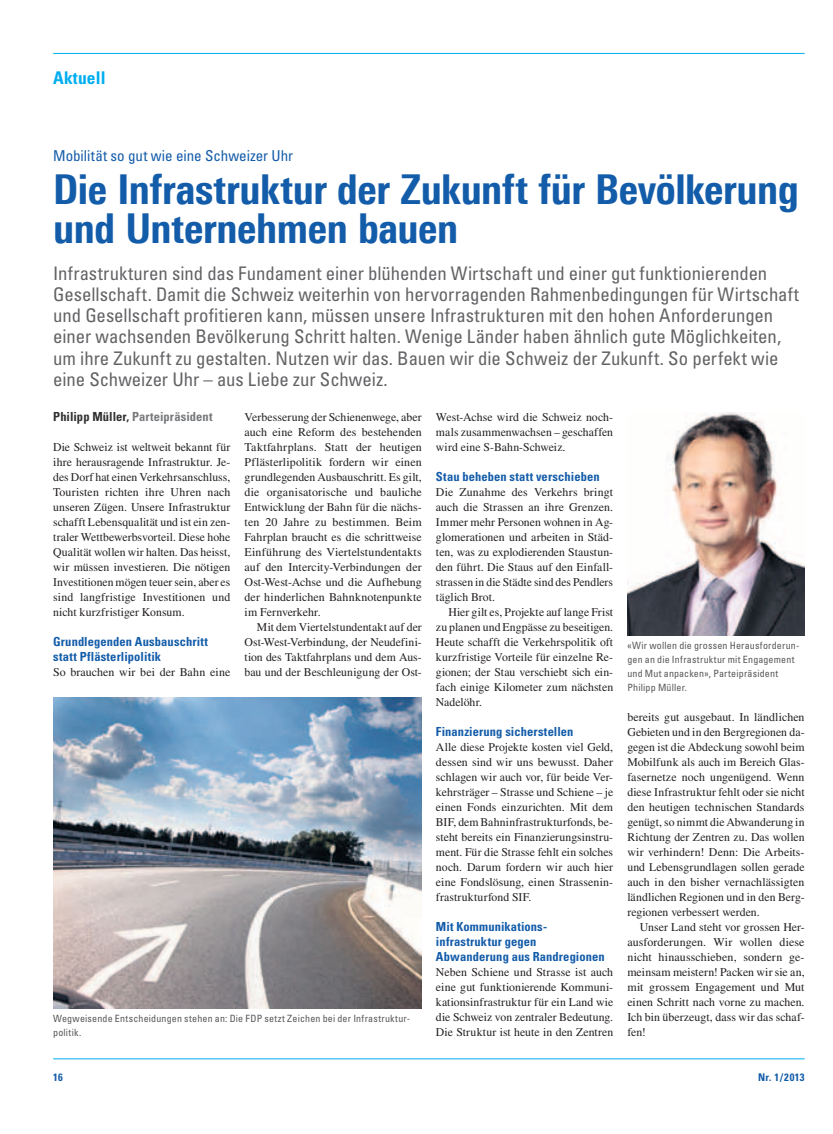
<style>
.page{position:relative;width:833px;height:1134px;background:#fff}
.page>*{position:absolute;margin:0;border:0;box-sizing:border-box;transform-origin:0 0}
.t1{font:800 41.25px/38.8px "Linotype Univers 720 Cn";letter-spacing:-.01em;color:#135ca9}
.t2{font:condensed 18.75px/21.2px "Univers LT Std";letter-spacing:-.005em;color:#636366}
.t3{font:700 condensed 17.5px "Univers LT Std";letter-spacing:.01em;color:#00aeef}
.t4{font:condensed 15px "Univers LT Std";color:#135ca9}
.t5{font:700 condensed 12.5px/15px "Univers LT Std";letter-spacing:.01em;color:#135ca9}
.t6{font:700 condensed 12.5px "Univers LT Std";letter-spacing:.005em;color:#76787b}
.t7{font:11.88px/15px "Times LT Std";letter-spacing:.005em;color:#231f20;text-align:justify}
.t8{font:700 condensed 10.62px "Univers LT Std";letter-spacing:.04em;color:#135ca9}
.t9{font:condensed 10px/13.8px "Univers LT Std";letter-spacing:.015em;color:#57585a}
.s1{color:#312f30}
</style>
<div class="page">
<hr style="left:53px;top:53px;width:751px;height:1px;background:#00aeef">
<hr style="left:53px;top:1058px;width:751px;height:1px;background:#00aeef">
<img style="left:627px;top:413px;width:177px;height:223px">
<img style="left:53px;top:697px;width:369px;height:311px">
<h3 class="t3" style="left:53px;top:67px;width:54px">Aktuell</h3>
<p class="t4" style="left:53px;top:147px;width:241px">Mobilität so gut wie eine Schweizer Uhr</p>
<h1 class="t1" style="left:53px;top:169px;width:747px">Die Infrastruktur der Zukunft für Bevölkerung und Unternehmen bauen</h1>
<p class="t2" style="left:53px;top:262px;width:747px">Infrastrukturen sind das Fundament einer blühenden Wirtschaft und einer gut funktionierenden Gesellschaft. Damit die Schweiz weiterhin von hervorragenden Rahmenbedingungen für Wirtschaft und Gesellschaft profitieren kann, müssen unsere Infrastrukturen mit den hohen Anforderungen einer wachsenden Bevölkerung Schritt halten. Wenige Länder haben ähnlich gute Möglichkeiten, um ihre Zukunft zu gestalten. Nutzen wir das. Bauen wir die Schweiz der Zukunft. So perfekt wie eine Schweizer Uhr – aus Liebe zur Schweiz.</p>
<p class="t6" style="left:53px;top:408px;width:161px"><span class="s1">Philipp Müller,</span> Parteipräsident</p>
<p class="t7" style="left:53px;top:439px;width:179px">Die Schweiz ist weltweit bekannt für ihre herausragende Infrastruktur. Je&shy;des Dorf hat einen Verkehrsanschluss, Touristen richten ihre Uhren nach unseren Zügen. Unsere Infrastruktur schafft Lebensqualität und ist ein zen&shy;traler Wettbewerbsvorteil. Diese hohe Qualität wollen wir halten. Das heisst, wir müssen investieren. Die nötigen Investitionen mögen teuer sein, aber es sind langfristige Investitionen und nicht kurzfristiger Konsum.</p>
<p class="t5" style="left:53px;top:633px;width:156px">Grundlegenden Ausbauschritt statt Pflästerlipolitik</p>
<p class="t7" style="left:53px;top:664px;width:179px">So brauchen wir bei der Bahn eine</p>
<p class="t7" style="left:244px;top:409px;width:179px">Verbesserung der Schienenwege, aber auch eine Reform des bestehenden Taktfahrplans. Statt der heutigen Pflästerlipolitik fordern wir einen grundlegenden Ausbauschritt. Es gilt, die organisatorische und bauliche Entwicklung der Bahn für die nächs&shy;ten 20 Jahre zu bestimmen. Beim Fahrplan braucht es die schrittweise Einführung des Viertelstundentakts auf den Intercity-Verbindungen der Ost-West-Achse und die Aufhebung der hinderlichen Bahnknotenpunkte im Fernverkehr.</p>
<p class="t7" style="left:244px;top:619px;width:179px;text-indent:12px">Mit dem Viertelstundentakt auf der Ost-West-Verbindung, der Neudefini&shy;tion des Taktfahrplans und dem Aus&shy;bau und der Beschleunigung der Ost-</p>
<p class="t7" style="left:436px;top:409px;width:179px">West-Achse wird die Schweiz noch&shy;mals zusammenwachsen – geschaffen wird eine S-Bahn-Schweiz.</p>
<p class="t5" style="left:436px;top:468px;width:165px">Stau beheben statt verschieben</p>
<p class="t7" style="left:436px;top:484px;width:179px">Die Zunahme des Verkehrs bringt auch die Strassen an ihre Grenzen.<br>Immer mehr Personen wohnen in Ag&shy;glomerationen und arbeiten in Städ&shy;ten, was zu explodierenden Staustun&shy;den führt. Die Staus auf den Einfall&shy;strassen in die Städte sind des Pendlers täglich Brot.</p>
<p class="t7" style="left:436px;top:604px;width:179px;text-indent:12px">Hier gilt es, Projekte auf lange Frist zu planen und Engpässe zu beseitigen.<br>Heute schafft die Verkehrspolitik oft kurzfristige Vorteile für einzelne Re&shy;gionen; der Stau verschiebt sich ein&shy;fach einige Kilometer zum nächsten Nadelöhr.</p>
<p class="t5" style="left:436px;top:723px;width:139px">Finanzierung sicherstellen</p>
<p class="t7" style="left:436px;top:739px;width:179px">Alle diese Projekte kosten viel Geld, dessen sind wir uns bewusst. Daher schlagen wir auch vor, für beide Ver&shy;kehrsträger – Strasse und Schiene – je einen Fonds einzurichten. Mit dem BIF, dem Bahninfrastrukturfonds, be&shy;steht bereits ein Finanzierungsinstru&shy;ment. Für die Strasse fehlt ein solches noch. Darum fordern wir auch hier eine Fondslösung, einen Strassenin&shy;frastrukturfond SIF.</p>
<p class="t5" style="left:436px;top:918px;width:170px">Mit Kommunikations&shy;infrastruktur gegen<br>Abwanderung aus Randregionen</p>
<p class="t7" style="left:436px;top:964px;width:179px">Neben Schiene und Strasse ist auch eine gut funktionierende Kommuni&shy;kationsinfrastruktur für ein Land wie die Schweiz von zentraler Bedeutung.<br>Die Struktur ist heute in den Zentren</p>
<p class="t9" style="left:627px;top:639px;width:174px">«Wir wollen die grossen Herausforderun&shy;gen an die Infrastruktur mit Engagement und Mut anpacken», Parteipräsident Philipp Müller.</p>
<p class="t7" style="left:627px;top:709px;width:179px">bereits gut ausgebaut. In ländlichen Gebieten und in den Bergregionen da&shy;gegen ist die Abdeckung sowohl beim Mobilfunk als auch im Bereich Glas&shy;fasernetze noch ungenügend. Wenn diese Infrastruktur fehlt oder sie nicht den heutigen technischen Standards genügt, so nimmt die Abwanderung in Richtung der Zentren zu. Das wollen wir verhindern! Denn: Die Arbeits&shy;und Lebensgrundlagen sollen gerade auch in den bisher vernachlässigten ländlichen Regionen und in den Berg&shy;regionen verbessert werden.</p>
<p class="t7" style="left:627px;top:919px;width:179px;text-indent:12px">Unser Land steht vor grossen Her&shy;ausforderungen. Wir wollen diese nicht hinausschieben, sondern ge&shy;meinsam meistern! Packen wir sie an, mit grossem Engagement und Mut einen Schritt nach vorne zu machen.<br>Ich bin überzeugt, dass wir das schaf&shy;fen!</p>
<p class="t9" style="left:53px;top:1011px;width:358px">Wegweisende Entscheidungen stehen an: Die FDP setzt Zeichen bei der Infrastruktur&shy;politik.</p>
<p class="t8" style="left:53px;top:1070px;width:11px">16</p>
<p class="t8" style="left:758px;top:1070px;width:48px">Nr. 1/2013</p>
</div>
